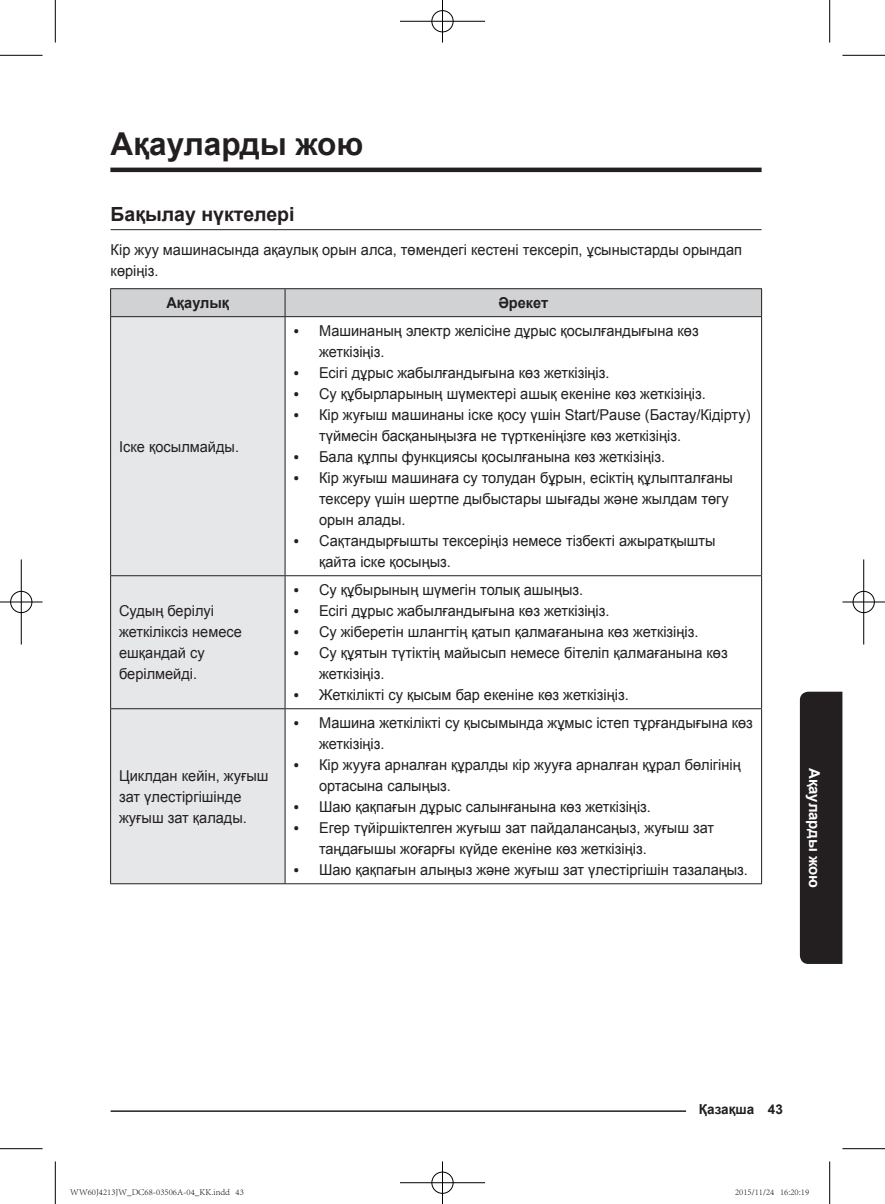
<style>
.page{position:relative;width:885px;height:1204px;background:#fff}
.page>*{position:absolute;margin:0;border:0;box-sizing:border-box;transform-origin:0 0}
.t1{font:700 31.5px "Arial";color:#231f20}
.t2{font:700 19.5px "Arial";color:#231f20}
.t3{font:15px/21px "Arial";color:#231f20}
.t4{font:700 15px "Arial";color:#231f20}
.t5{font:700 15px "Arial";color:#fff}
.t6{font:700 13.5px "Arial";color:#231f20}
.t7{font:300 9px "Adobe Song Std";color:#000}
.s1{font-family:"Samsung Clan Pro News"}
</style>
<div class="page">
<hr style="left:111px;top:1110px;width:650px;height:1px;background:#231f20">
<div style="left:686px;top:1100px;width:96px;height:15px;background:#fff"></div>
<div style="left:799px;top:691px;width:43px;height:272px;background:#231f20"></div>
<div style="left:111px;top:167px;width:650px;height:5px;background:#231f20"></div>
<hr style="left:111px;top:229px;width:650px;height:1px;background:#231f20">
<div style="left:111px;top:317px;width:174px;height:566px;background:#e6e7e9"></div>
<hr style="left:110px;top:288px;width:175px;height:1px;background:#231f20">
<hr style="left:285px;top:288px;width:476px;height:1px;background:#231f20">
<div style="left:110px;top:289px;width:652px;height:27px;background:#d1d2d4"></div>
<hr style="left:110px;top:316px;width:175px;height:1px;background:#231f20">
<hr style="left:110px;top:317px;width:1px;height:258px;background:#231f20">
<hr style="left:285px;top:316px;width:476px;height:1px;background:#231f20">
<hr style="left:285px;top:317px;width:1px;height:258px;background:#231f20">
<hr style="left:761px;top:317px;width:1px;height:258px;background:#231f20">
<hr style="left:110px;top:575px;width:175px;height:1px;background:#231f20">
<hr style="left:110px;top:576px;width:1px;height:132px;background:#231f20">
<hr style="left:285px;top:575px;width:476px;height:1px;background:#231f20">
<hr style="left:285px;top:576px;width:1px;height:132px;background:#231f20">
<hr style="left:761px;top:576px;width:1px;height:132px;background:#231f20">
<hr style="left:110px;top:708px;width:175px;height:1px;background:#231f20">
<hr style="left:110px;top:709px;width:1px;height:174px;background:#231f20">
<hr style="left:285px;top:708px;width:476px;height:1px;background:#231f20">
<hr style="left:285px;top:709px;width:1px;height:174px;background:#231f20">
<hr style="left:761px;top:709px;width:1px;height:174px;background:#231f20">
<hr style="left:110px;top:883px;width:175px;height:1px;background:#231f20">
<hr style="left:285px;top:883px;width:476px;height:1px;background:#231f20">
<hr style="left:0;top:55px;width:43px;height:1px;background:#000">
<hr style="left:842px;top:55px;width:42px;height:1px;background:#000">
<hr style="left:0;top:1148px;width:43px;height:1px;background:#000">
<hr style="left:842px;top:1148px;width:42px;height:1px;background:#000">
<hr style="left:55px;top:0;width:1px;height:43px;background:#000">
<hr style="left:55px;top:1161px;width:1px;height:42px;background:#000">
<hr style="left:829px;top:0;width:1px;height:43px;background:#000">
<hr style="left:829px;top:1161px;width:1px;height:42px;background:#000">
<div style="left:431px;top:10px;width:23px;height:23px;border:2px solid #fff;border-radius:50%"></div>
<hr style="left:400px;top:20px;width:85px;height:2px;background:#fff">
<hr style="left:441px;top:0;width:2px;height:43px;background:#fff">
<div style="left:431px;top:10px;width:22px;height:22px;border:1px solid #000;border-radius:50%"></div>
<hr style="left:400px;top:21px;width:85px;height:1px;background:#000">
<hr style="left:442px;top:0;width:1px;height:43px;background:#000">
<div style="left:431px;top:1170px;width:23px;height:24px;border:2px solid #fff;border-radius:50%"></div>
<hr style="left:400px;top:1181px;width:85px;height:2px;background:#fff">
<hr style="left:441px;top:1161px;width:2px;height:42px;background:#fff">
<div style="left:431px;top:1171px;width:22px;height:22px;border:1px solid #000;border-radius:50%"></div>
<hr style="left:400px;top:1182px;width:85px;height:1px;background:#000">
<hr style="left:442px;top:1161px;width:1px;height:42px;background:#000">
<div style="left:10px;top:590px;width:23px;height:23px;border:2px solid #fff;border-radius:50%"></div>
<hr style="left:0;top:601px;width:43px;height:2px;background:#fff">
<hr style="left:20px;top:559px;width:2px;height:85px;background:#fff">
<div style="left:10px;top:591px;width:22px;height:21px;border:1px solid #000;border-radius:50%"></div>
<hr style="left:0;top:601px;width:43px;height:1px;background:#000">
<hr style="left:21px;top:559px;width:1px;height:85px;background:#000">
<div style="left:851px;top:590px;width:24px;height:23px;border:2px solid #fff;border-radius:50%"></div>
<hr style="left:842px;top:601px;width:42px;height:2px;background:#fff">
<hr style="left:862px;top:559px;width:2px;height:85px;background:#fff">
<div style="left:852px;top:591px;width:22px;height:21px;border:1px solid #000;border-radius:50%"></div>
<hr style="left:842px;top:601px;width:42px;height:1px;background:#000">
<hr style="left:863px;top:559px;width:1px;height:85px;background:#000">
<p class="t1" style="left:111px;top:123px;width:254px">Ақауларды жою</p>
<p class="t2" style="left:111px;top:201px;width:185px">Бақылау нүктелері</p>
<p class="t3" style="left:111px;top:239px;width:633px">Кір жуу машинасында ақаулық орын алса, төмендегі кестені тексеріп, ұсыныстарды орындап көріңіз.</p>
<p class="t4" style="left:166px;top:293px;width:64px">Ақаулық</p>
<p class="t4" style="left:498px;top:293px;width:51px">Әрекет</p>
<p class="t3" style="left:119px;top:436px;width:121px">Іске қосылмайды.</p>
<p class="t3" style="left:119px;top:600px;width:124px">Судың берілуі жеткіліксіз немесе ешқандай су берілмейді.</p>
<p class="t3" style="left:119px;top:765px;width:151px">Циклдан кейін, жуғыш зат үлестіргішінде жуғыш зат қалады.</p>
<p class="t3" style="left:319px;top:320px;width:381px;text-indent:-26px"><span class="s1">•</span> Машинаның электр желісіне дұрыс қосылғандығына көз жеткізіңіз.</p>
<p class="t3" style="left:293px;top:362px;width:317px"><span class="s1">•</span> Есігі дұрыс жабылғандығына көз жеткізіңіз.</p>
<p class="t3" style="left:293px;top:383px;width:413px"><span class="s1">•</span> Су құбырларының шүмектері ашық екеніне көз жеткізіңіз.</p>
<p class="t3" style="left:319px;top:404px;width:433px;text-indent:-26px"><span class="s1">•</span> Кір жуғыш машинаны іске қосу үшін Start/Pause (Бастау/Кідірту) түймесін басқаныңызға не түрткеніңізге көз жеткізіңіз.</p>
<p class="t3" style="left:293px;top:446px;width:373px"><span class="s1">•</span> Бала құлпы функциясы қосылғанына көз жеткізіңіз.</p>
<p class="t3" style="left:319px;top:467px;width:415px;text-indent:-26px"><span class="s1">•</span> Кір жуғыш машинаға су толудан бұрын, есіктің құлыпталғаны тексеру үшін шертпе дыбыстары шығады және жылдам төгу орын алады.</p>
<p class="t3" style="left:319px;top:530px;width:398px;text-indent:-26px"><span class="s1">•</span> Сақтандырғышты тексеріңіз немесе тізбекті ажыратқышты қайта іске қосыңыз.</p>
<p class="t3" style="left:293px;top:579px;width:291px"><span class="s1">•</span> Су құбырының шүмегін толық ашыңыз.</p>
<p class="t3" style="left:293px;top:600px;width:317px"><span class="s1">•</span> Есігі дұрыс жабылғандығына көз жеткізіңіз.</p>
<p class="t3" style="left:293px;top:621px;width:406px"><span class="s1">•</span> Су жіберетін шлангтің қатып қалмағанына көз жеткізіңіз.</p>
<p class="t3" style="left:319px;top:642px;width:410px;text-indent:-26px"><span class="s1">•</span> Су құятын түтіктің майысып немесе бітеліп қалмағанына көз жеткізіңіз.</p>
<p class="t3" style="left:293px;top:684px;width:337px"><span class="s1">•</span> Жеткілікті су қысым бар екеніне көз жеткізіңіз.</p>
<p class="t3" style="left:319px;top:712px;width:435px;text-indent:-26px"><span class="s1">•</span> Машина жеткілікті су қысымында жұмыс істеп тұрғандығына көз жеткізіңіз.</p>
<p class="t3" style="left:319px;top:754px;width:423px;text-indent:-26px"><span class="s1">•</span> Кір жууға арналған құралды кір жууға арналған құрал бөлігінің ортасына салыңыз.</p>
<p class="t3" style="left:293px;top:796px;width:359px"><span class="s1">•</span> Шаю қақпағын дұрыс салынғанына көз жеткізіңіз.</p>
<p class="t3" style="left:319px;top:817px;width:396px;text-indent:-26px"><span class="s1">•</span> Егер түйіршіктелген жуғыш зат пайдалансаңыз, жуғыш зат таңдағышы жоғарғы күйде екеніне көз жеткізіңіз.</p>
<p class="t3" style="left:293px;top:859px;width:456px"><span class="s1">•</span> Шаю қақпағын алыңыз және жуғыш зат үлестіргішін тазалаңыз.</p>
<p class="t5" style="left:824px;top:767px;width:122px;rotate:90deg">Ақауларды жою</p>
<p class="t6" style="left:698px;top:1099px;width:85px">Қазақша 43</p>
<p class="t7" style="left:70px;top:1186px;width:175px">WW60J4213JW_DC68-03506A-04_KK.indd 43</p>
<p class="t7" style="left:735px;top:1186px;width:76px">2015/11/24 16:20:19</p>
</div>
